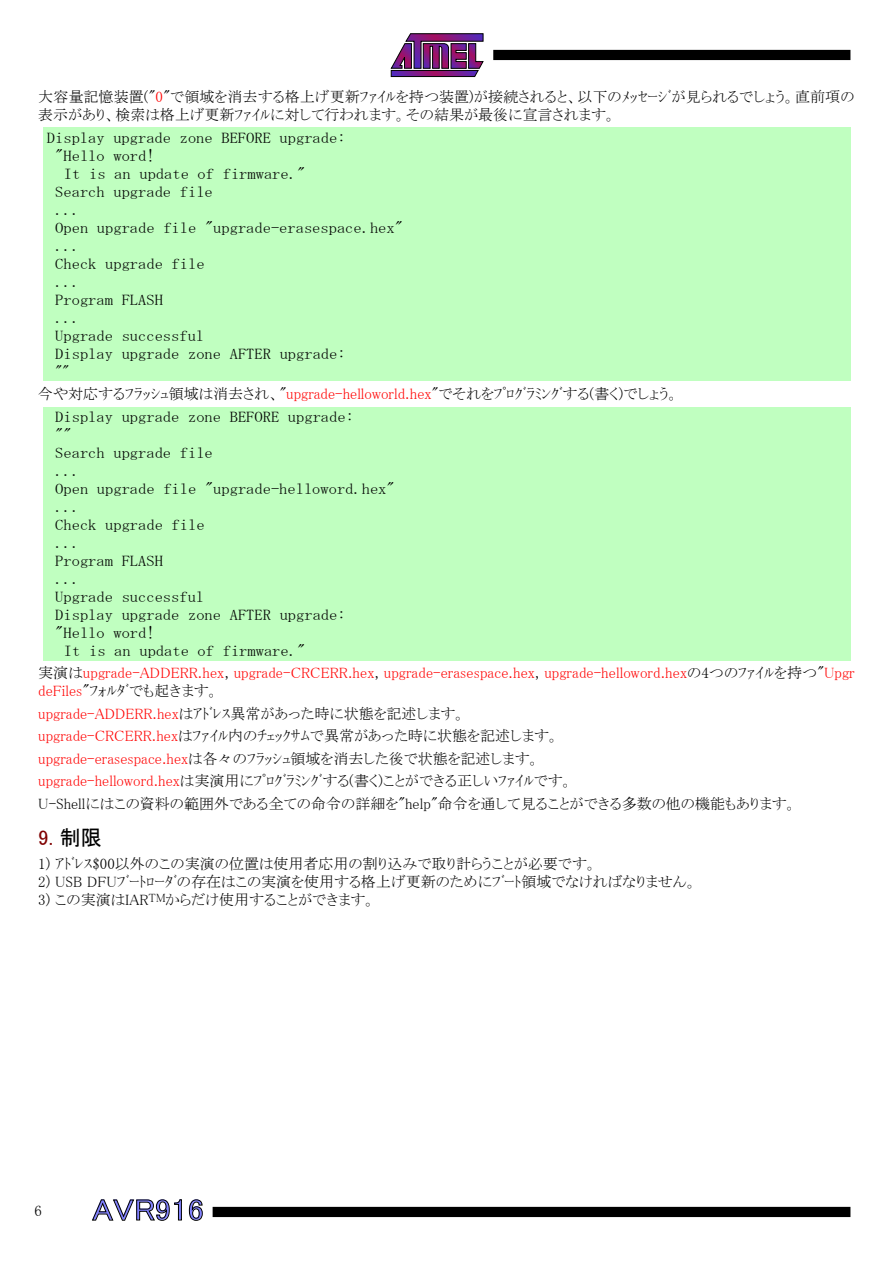
<style>
.page{position:relative;width:893px;height:1263px;background:#fff}
.page>*{position:absolute;margin:0;border:0;box-sizing:border-box;transform-origin:0 0}
.t1{font:30px "MS P Gothic";color:#8080ff;scale:1.1 1}
.t2{font:21px "MS P Gothic";color:#800000}
.t3{font:15px/22.5px "MS P Mincho";color:#000}
.t4{font:15px "MS Mincho";color:#000;scale:1.1 1}
.t5{font:15px/18px "MS P Mincho";letter-spacing:.005em;color:#f00}
.s1{color:#f00}
.s2{color:#000}
</style>
<div class="page">
<svg style="left:390px;top:33px;width:94px;height:44px"></svg>
<div style="left:493px;top:50px;width:357px;height:10px;background:#000"></div>
<div style="left:213px;top:1207px;width:637px;height:10px;background:#000"></div>
<svg style="left:92px;top:1199px;width:90px;height:22px"></svg>
<svg style="left:189px;top:1199px;width:14px;height:22px"></svg>
<div style="left:43px;top:128px;width:807px;height:253px;background:#c0ffc0"></div>
<div style="left:43px;top:407px;width:807px;height:253px;background:#c0ffc0"></div>
<p class="t3" style="left:38px;top:88px;width:818px;line-height:18px">大容量記憶装置("<span class="s1">0</span>"で領域を消去する格上げ更新ﾌｧｲﾙを持つ装置)が接続されると、以下のﾒｯｾｰｼﾞが見られるでしょう。直前項の表示があり、検索は格上げ更新ﾌｧｲﾙに対して行われます。その結果が最後に宣言されます。</p>
<p class="t4" style="left:47px;top:130px;width:273px">Display upgrade zone BEFORE upgrade:</p>
<p class="t4" style="left:55px;top:148px;width:92px">"Hello word!</p>
<p class="t4" style="left:64px;top:166px;width:221px">It is an update of firmware."</p>
<p class="t4" style="left:55px;top:184px;width:145px">Search upgrade file</p>
<p class="t4" style="left:55px;top:202px;width:24px">...</p>
<p class="t4" style="left:55px;top:220px;width:318px">Open upgrade file "upgrade-erasespace.hex"</p>
<p class="t4" style="left:55px;top:238px;width:24px">...</p>
<p class="t4" style="left:55px;top:256px;width:137px">Check upgrade file</p>
<p class="t4" style="left:55px;top:274px;width:24px">...</p>
<p class="t4" style="left:55px;top:292px;width:99px">Program FLASH</p>
<p class="t4" style="left:55px;top:310px;width:24px">...</p>
<p class="t4" style="left:55px;top:328px;width:137px">Upgrade successful</p>
<p class="t4" style="left:55px;top:346px;width:265px">Display upgrade zone AFTER upgrade:</p>
<p class="t3" style="left:38px;top:360px;width:642px;text-indent:17px">""<br>今や対応するﾌﾗｯｼｭ領域は消去され、"<span class="s1">upgrade-helloworld.hex</span>"でそれをﾌﾟﾛｸﾞﾗﾐﾝｸﾞする(書く)でしょう。</p>
<p class="t4" style="left:55px;top:409px;width:273px">Display upgrade zone BEFORE upgrade:</p>
<p class="t4" style="left:55px;top:427px;width:16px">""</p>
<p class="t4" style="left:55px;top:445px;width:145px">Search upgrade file</p>
<p class="t4" style="left:55px;top:463px;width:24px">...</p>
<p class="t4" style="left:55px;top:481px;width:310px">Open upgrade file "upgrade-helloword.hex"</p>
<p class="t4" style="left:55px;top:499px;width:24px">...</p>
<p class="t4" style="left:55px;top:517px;width:137px">Check upgrade file</p>
<p class="t4" style="left:55px;top:535px;width:24px">...</p>
<p class="t4" style="left:55px;top:553px;width:99px">Program FLASH</p>
<p class="t4" style="left:55px;top:571px;width:24px">...</p>
<p class="t4" style="left:55px;top:589px;width:137px">Upgrade successful</p>
<p class="t4" style="left:55px;top:607px;width:265px">Display upgrade zone AFTER upgrade:</p>
<p class="t4" style="left:55px;top:625px;width:92px">"Hello word!</p>
<p class="t4" style="left:64px;top:643px;width:221px">It is an update of firmware."</p>
<p class="t5" style="left:38px;top:664px;width:818px"><span class="s2">実演は</span>upgrade-ADDERR.hex<span class="s2">,</span> upgrade-CRCERR.hex<span class="s2">,</span> upgrade-erasespace.hex<span class="s2">,</span> upgrade-helloword.hex<span class="s2">の4つのﾌｧｲﾙを持つ"</span>Upgr deFiles<span class="s2">"ﾌｫﾙﾀﾞでも起きます。</span></p>
<p class="t3" style="left:38px;top:702px;width:760px"><span class="s1">upgrade-ADDERR.hex</span>はｱﾄﾞﾚｽ異常があった時に状態を記述します。<br><span class="s1">upgrade-CRCERR.hex</span>はﾌｧｲﾙ内のﾁｪｯｸｻﾑで異常があった時に状態を記述します。<br><span class="s1">upgrade-erasespace.hex</span>は各々のﾌﾗｯｼｭ領域を消去した後で状態を記述します。<br><span class="s1">upgrade-helloword.hex</span>は実演用にﾌﾟﾛｸﾞﾗﾐﾝｸﾞする(書く)ことができる正しいﾌｧｲﾙです。<br>U-Shellにはこの資料の範囲外である全ての命令の詳細を"help"命令を通して見ることができる多数の他の機能もあります。</p>
<h2 class="t2" style="left:38px;top:827px;width:65px">9. <span class="s2">制限</span></h2>
<p class="t3" style="left:38px;top:852px;width:560px">1) ｱﾄﾞﾚｽ$00以外のこの実演の位置は使用者応用の割り込みで取り計らうことが必要です。</p>
<p class="t3" style="left:38px;top:870px;width:660px">2) USB DFUﾌﾞｰﾄﾛｰﾀﾞの存在はこの実演を使用する格上げ更新のためにﾌﾞｰﾄ領域でなければなりません。</p>
<p class="t3" style="left:38px;top:888px;width:339px">3) この実演はIAR<sup>TM</sup>からだけ使用することができます。</p>
<p class="t3" style="left:35px;top:1199px;width:9px">6</p>
<h1 class="t1" style="left:92px;top:1195px;width:103px">AVR916</h1>
</div>
